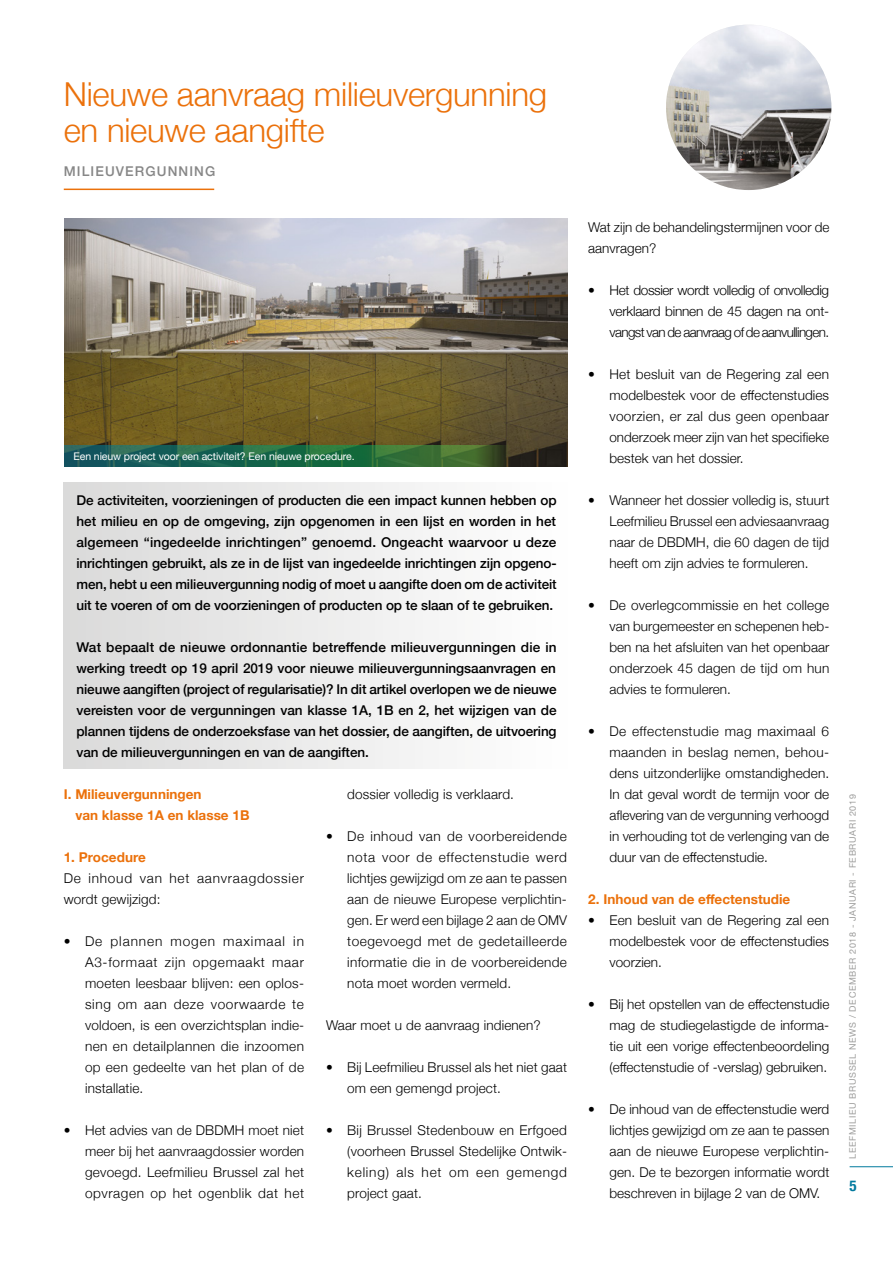
<style>
.page{position:relative;width:893px;height:1263px;background:#fff}
.page>*{position:absolute;margin:0;border:0;box-sizing:border-box;transform-origin:0 0}
.t1{font:300 33px/36px "Helvetica Neue";letter-spacing:-.01em;color:#eb710b}
.t2{font:700 condensed 15px "Helvetica Neue";color:#00799e}
.t3{font:300 13.5px/21px "Helvetica Neue";letter-spacing:.005em;color:#000;text-align:justify}
.t4{font:500 13.5px/21px "Helvetica Neue";letter-spacing:-.01em;color:#000;text-align:justify}
.t5{font:700 13.5px/21px "Helvetica Neue";color:#eb710b}
.t6{font:300 13.5px/21px "Helvetica Neue";letter-spacing:.055em;color:#000}
.t7{font:500 13.5px "Helvetica Neue";letter-spacing:.08em;color:#878787}
.t8{font:10.5px "Helvetica Neue";letter-spacing:-.01em;color:#fff}
.t9{font:9px "Helvetica Neue";letter-spacing:.07em;color:#9d9d9c}
</style>
<div class="page">
<hr style="left:850px;top:1166px;width:43px;height:1px;background:#00799e">
<img style="left:65px;top:219px;width:503px;height:226px">
<svg style="left:65px;top:445px;width:503px;height:22px;background:#265e41"></svg>
<div style="left:64px;top:483px;width:505px;height:285px;background:linear-gradient(to right,#dadada,#fff)"></div>
<hr style="left:64px;top:189px;width:150px;height:1px;background:#eb710b">
<img style="left:666px;top:25px;width:165px;height:165px;border-radius:83px">
<h1 class="t1" style="left:64px;top:74px;width:485px">Nieuwe aanvraag milieuvergunning en nieuwe aangifte</h1>
<p class="t7" style="left:64px;top:160px;width:153px">MILIEUVERGUNNING</p>
<p class="t8" style="left:73px;top:449px;width:283px">Een nieuw project voor een activiteit? Een nieuwe procedure.</p>
<p class="t4" style="left:76px;top:489px;width:482px">De activiteiten, voorzieningen of producten die een impact kunnen hebben op het milieu en op de omgeving, zijn opgenomen in een lijst en worden in het algemeen “ingedeelde inrichtingen” genoemd. Ongeacht waarvoor u deze inrichtingen gebruikt, als ze in de lijst van ingedeelde inrichtingen zijn opgeno&shy;men, hebt u een milieuvergunning nodig of moet u aangifte doen om de activiteit uit te voeren of om de voorzieningen of producten op te slaan of te gebruiken.</p>
<p class="t4" style="left:76px;top:636px;width:482px">Wat bepaalt de nieuwe ordonnantie betreffende milieuvergunningen die in werking treedt op 19 april 2019 voor nieuwe milieuvergunningsaanvragen en nieuwe aangiften (project of regularisatie)? In dit artikel overlopen we de nieuwe vereisten voor de vergunningen van klasse 1A, 1B en 2, het wijzigen van de plannen tijdens de onderzoeksfase van het dossier, de aangiften, de uitvoering van de milieuvergunningen en van de aangiften.</p>
<p class="t5" style="left:75px;top:784px;width:176px;text-indent:-12px">I. Milieuvergunningen<br>van klasse 1A en klasse 1B</p>
<p class="t5" style="left:64px;top:847px;width:84px">1. Procedure</p>
<p class="t6" style="left:64px;top:867px;width:242px">De inhoud van het aanvraagdossier wordt gewijzigd:</p>
<p class="t3" style="left:85px;top:930px;width:221px;text-indent:-21px">• De plannen mogen maximaal in A3-formaat zijn opgemaakt maar moeten leesbaar blijven: een oplos&shy;sing om aan deze voorwaarde te voldoen, is een overzichtsplan indie&shy;nen en detailplannen die inzoomen op een gedeelte van het plan of de installatie.</p>
<p class="t3" style="left:85px;top:1119px;width:221px;text-indent:-21px">• Het advies van de DBDMH moet niet meer bij het aanvraagdossier worden gevoegd. Leefmilieu Brussel zal het opvragen op het ogenblik dat het</p>
<p class="t3" style="left:347px;top:783px;width:168px">dossier volledig is verklaard.</p>
<p class="t3" style="left:347px;top:825px;width:221px;text-indent:-21px">• De inhoud van de voorbereidende nota voor de effectenstudie werd lichtjes gewijzigd om ze aan te passen aan de nieuwe Europese verplichtin&shy;gen. Er werd een bijlage 2 aan de OMV toegevoegd met de gedetailleerde informatie die in de voorbereidende nota moet worden vermeld.</p>
<p class="t3" style="left:326px;top:1014px;width:216px">Waar moet u de aanvraag indienen?</p>
<p class="t3" style="left:347px;top:1056px;width:221px;text-indent:-21px">• Bij Leefmilieu Brussel als het niet gaat om een gemengd project.</p>
<p class="t3" style="left:347px;top:1119px;width:221px;text-indent:-21px">• Bij Brussel Stedenbouw en Erfgoed (voorheen Brussel Stedelijke Ontwik&shy;keling) als het om een gemengd project gaat.</p>
<p class="t3" style="left:588px;top:216px;width:243px">Wat zijn de behandelingstermijnen voor de aanvragen?</p>
<p class="t3" style="left:609px;top:279px;width:221px;text-indent:-21px">• Het dossier wordt volledig of onvolledig verklaard binnen de 45 dagen na ont&shy;vangst van de aanvraag of de aanvullingen.</p>
<p class="t3" style="left:609px;top:363px;width:221px;text-indent:-21px">• Het besluit van de Regering zal een modelbestek voor de effectenstudies voorzien, er zal dus geen openbaar onderzoek meer zijn van het specifieke bestek van het dossier.</p>
<p class="t3" style="left:609px;top:489px;width:221px;text-indent:-21px">• Wanneer het dossier volledig is, stuurt Leefmilieu Brussel een adviesaanvraag naar de DBDMH, die 60 dagen de tijd heeft om zijn advies te formuleren.</p>
<p class="t3" style="left:609px;top:594px;width:221px;text-indent:-21px">• De overlegcommissie en het college van burgemeester en schepenen heb&shy;ben na het afsluiten van het openbaar onderzoek 45 dagen de tijd om hun advies te formuleren.</p>
<p class="t3" style="left:609px;top:720px;width:221px;text-indent:-21px">• De effectenstudie mag maximaal 6 maanden in beslag nemen, behou&shy;dens uitzonderlijke omstandigheden.<br>In dat geval wordt de termijn voor de aflevering van de vergunning verhoogd in verhouding tot de verlenging van de duur van de effectenstudie.</p>
<p class="t5" style="left:588px;top:889px;width:204px">2. Inhoud van de effectenstudie</p>
<p class="t3" style="left:609px;top:909px;width:221px;text-indent:-21px">• Een besluit van de Regering zal een modelbestek voor de effectenstudies voorzien.</p>
<p class="t3" style="left:609px;top:993px;width:221px;text-indent:-21px">• Bij het opstellen van de effectenstudie mag de studiegelastigde de informa&shy;tie uit een vorige effectenbeoordeling (effectenstudie of -verslag) gebruiken.</p>
<p class="t3" style="left:609px;top:1098px;width:221px;text-indent:-21px">• De inhoud van de effectenstudie werd lichtjes gewijzigd om ze aan te passen aan de nieuwe Europese verplichtin&shy;gen. De te bezorgen informatie wordt beschreven in bijlage 2 van de OMV.</p>
<p class="t9" style="left:846px;top:1159px;width:366px;rotate:-90deg">LEEFMILIEU BRUSSEL NEWS / DECEMBER 2018 - JANUARI - FEBRUARI 2019</p>
<p class="t2" style="left:850px;top:1173px;width:9px">5</p>
</div>
